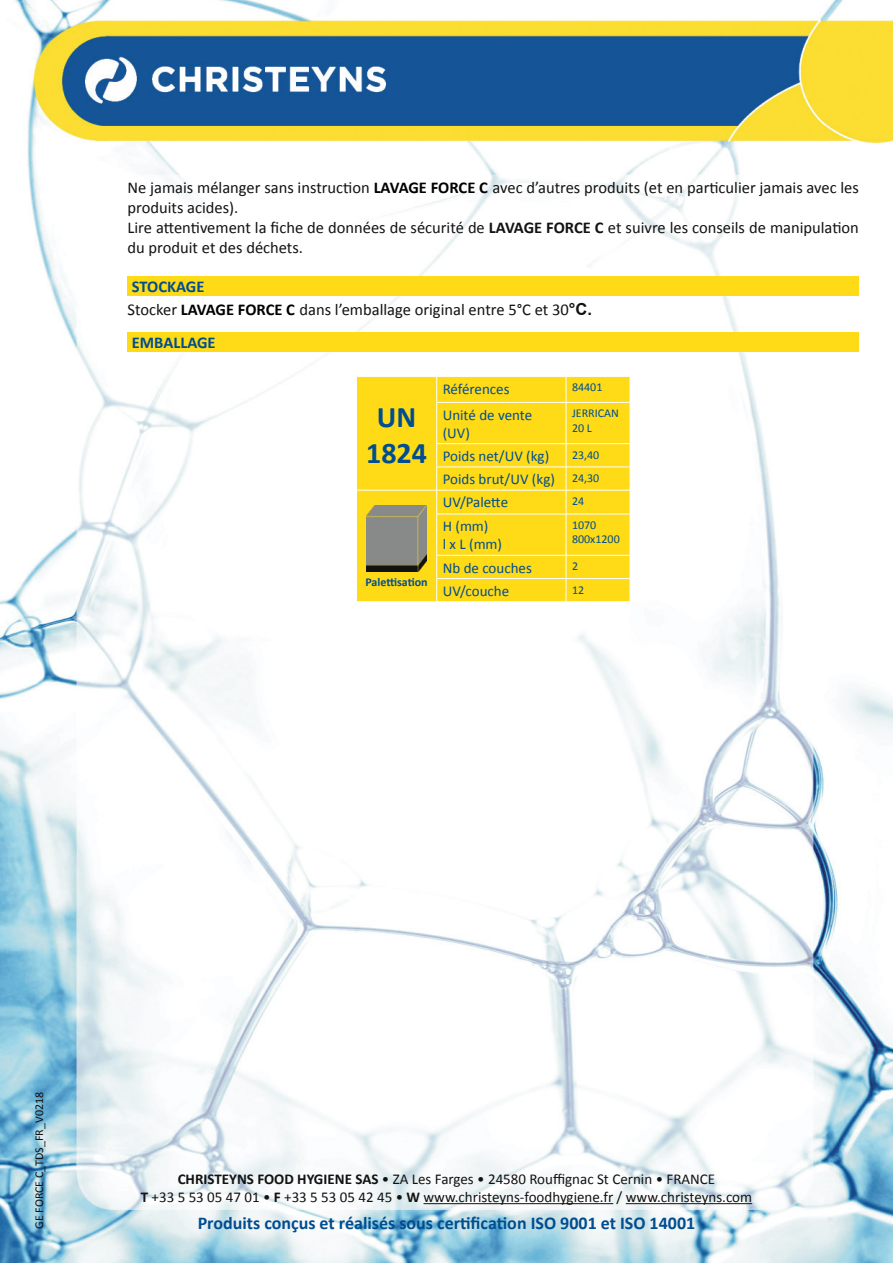
<style>
.page{position:relative;width:893px;height:1263px;background:#fff}
.page>*{position:absolute;margin:0;border:0;box-sizing:border-box;transform-origin:0 0}
.t1{font:700 30px/36px "Calibri";color:#004d90;text-align:center}
.t2{font:700 18px "Calibri";color:#004d90}
.t3{font:16.5px/19.8px "Calibri";color:#121212}
.t4{font:700 16.5px "Calibri";color:#004d90}
.t5{font:15px/18px "Calibri";color:#121212;text-align:center}
.t6{font:15px/18px "Calibri";color:#004d90}
.t7{font:12px/14.4px "Calibri";color:#004d90}
.t8{font:12px "Calibri";color:#121212}
.t9{font:700 12px "Calibri";color:#004d90}
.s1{font-weight:700;color:#000}
.s2{font-weight:700}
.s3{font-weight:700;color:#004d90}
.s4{font-family:"Arial";font-weight:700}
.s5{font-size:12px}
</style>
<div class="page">
<img style="left:0;top:0;width:893px;height:1263px">
<hr style="left:423px;top:1203px;width:190px;height:1px;background:#121212">
<hr style="left:626px;top:1203px;width:126px;height:1px;background:#121212">
<div style="left:128px;top:276px;width:731px;height:20px;background:#feda17"></div>
<div style="left:128px;top:332px;width:731px;height:20px;background:#feda17"></div>
<div style="left:357px;top:377px;width:273px;height:224px;background:#feda17"></div>
<hr style="left:356px;top:376px;width:81px;height:1px;background:#fff">
<svg style="left:356px;top:377px;width:1px;height:25px"></svg>
<hr style="left:437px;top:376px;width:129px;height:1px;background:#fff">
<svg style="left:436px;top:377px;width:1px;height:25px"></svg>
<hr style="left:566px;top:376px;width:64px;height:1px;background:#fff">
<svg style="left:566px;top:377px;width:1px;height:25px"></svg>
<svg style="left:630px;top:377px;width:1px;height:25px"></svg>
<hr style="left:356px;top:402px;width:1px;height:42px;background:#fff">
<hr style="left:436px;top:402px;width:130px;height:1px;background:#fff">
<hr style="left:436px;top:403px;width:1px;height:40px;background:#fff">
<hr style="left:566px;top:402px;width:64px;height:1px;background:#fff">
<hr style="left:566px;top:403px;width:1px;height:40px;background:#fff">
<hr style="left:630px;top:403px;width:1px;height:40px;background:#fff">
<hr style="left:436px;top:443px;width:130px;height:1px;background:#fff">
<hr style="left:566px;top:443px;width:64px;height:1px;background:#fff">
<hr style="left:436px;top:467px;width:130px;height:1px;background:#fff">
<hr style="left:566px;top:467px;width:64px;height:1px;background:#fff">
<hr style="left:356px;top:490px;width:81px;height:1px;background:#fff">
<svg style="left:356px;top:444px;width:1px;height:70px"></svg>
<hr style="left:437px;top:490px;width:129px;height:1px;background:#fff">
<svg style="left:436px;top:444px;width:1px;height:70px"></svg>
<hr style="left:566px;top:490px;width:64px;height:1px;background:#fff">
<svg style="left:566px;top:444px;width:1px;height:70px"></svg>
<svg style="left:630px;top:444px;width:1px;height:70px"></svg>
<hr style="left:356px;top:514px;width:1px;height:41px;background:#fff">
<hr style="left:436px;top:514px;width:130px;height:1px;background:#fff">
<hr style="left:436px;top:514px;width:1px;height:41px;background:#fff">
<hr style="left:566px;top:514px;width:64px;height:1px;background:#fff">
<hr style="left:566px;top:514px;width:1px;height:41px;background:#fff">
<hr style="left:630px;top:514px;width:1px;height:41px;background:#fff">
<hr style="left:436px;top:555px;width:130px;height:1px;background:#fff">
<hr style="left:566px;top:555px;width:64px;height:1px;background:#fff">
<svg style="left:356px;top:555px;width:1px;height:46px"></svg>
<hr style="left:436px;top:578px;width:130px;height:1px;background:#fff">
<svg style="left:436px;top:555px;width:1px;height:46px"></svg>
<hr style="left:566px;top:578px;width:64px;height:1px;background:#fff">
<svg style="left:566px;top:555px;width:1px;height:46px"></svg>
<svg style="left:630px;top:555px;width:1px;height:47px"></svg>
<hr style="left:356px;top:601px;width:81px;height:1px;background:#fff">
<hr style="left:437px;top:601px;width:129px;height:1px;background:#fff">
<hr style="left:566px;top:601px;width:64px;height:1px;background:#fff">
<img style="left:366px;top:506px;width:61px;height:66px">
<p class="t3" style="left:128px;top:178px;width:733px">Ne jamais mélanger sans instruction <span class="s1">LAVAGE FORCE C</span> avec d’autres produits (et en particulier jamais avec les produits acides).<br>Lire attentivement la fiche de données de sécurité de <span class="s2">LAVAGE FORCE C</span> et suivre les conseils de manipulation du produit et des déchets.</p>
<p class="t3" style="left:128px;top:275px;width:466px;line-height:23.5px"><span class="s3">STOCKAGE<br></span>Stocker <span class="s1">LAVAGE FORCE C</span> dans l’emballage original entre 5°C et 30<span class="s4">°C.</span></p>
<p class="t4" style="left:132px;top:332px;width:85px">EMBALLAGE</p>
<h1 class="t1" style="left:366px;top:399px;width:62px">UN<br>1824</h1>
<p class="t9" style="left:365px;top:575px;width:64px">Palettisation</p>
<p class="t6" style="left:443px;top:380px;width:68px">Références</p>
<p class="t7" style="left:572px;top:380px;width:32px">84401</p>
<p class="t6" style="left:443px;top:406px;width:91px">Unité de vente (UV)</p>
<p class="t7" style="left:572px;top:406px;width:48px">JERRICAN<br>20 L</p>
<p class="t6" style="left:443px;top:447px;width:108px">Poids net/UV (kg)</p>
<p class="t7" style="left:572px;top:447px;width:29px">23,40</p>
<p class="t6" style="left:443px;top:470px;width:158px">Poids brut/UV (kg) <span class="s5">24,30</span></p>
<p class="t6" style="left:443px;top:493px;width:67px">UV/Palette</p>
<p class="t7" style="left:572px;top:494px;width:14px">24</p>
<p class="t6" style="left:443px;top:517px;width:61px">H (mm)<br>l x L (mm)</p>
<p class="t7" style="left:572px;top:518px;width:49px">1070<br>800x1200</p>
<p class="t6" style="left:443px;top:559px;width:91px">Nb de couches</p>
<p class="t7" style="left:572px;top:559px;width:8px">2</p>
<p class="t6" style="left:443px;top:582px;width:68px">UV/couche</p>
<p class="t7" style="left:572px;top:582px;width:14px">12</p>
<p class="t8" style="left:31px;top:1229px;width:139px;rotate:-90deg">GE FORCE C_TDS_FR_V0218</p>
<p class="t5" style="left:141px;top:1170px;width:613px"><span class="s2">CHRISTEYNS FOOD HYGIENE SAS</span> • ZA Les Farges • 24580 Rouffignac St Cernin • FRANCE<br><span class="s2">T</span> +33 5 53 05 47 01 • <span class="s2">F</span> +33 5 53 05 42 45 • <span class="s2">W</span> www.christeyns-foodhygiene.fr / www.christeyns.com</p>
<p class="t2" style="left:198px;top:1211px;width:499px">Produits conçus et réalisés sous certification ISO 9001 et ISO 14001</p>
</div>
